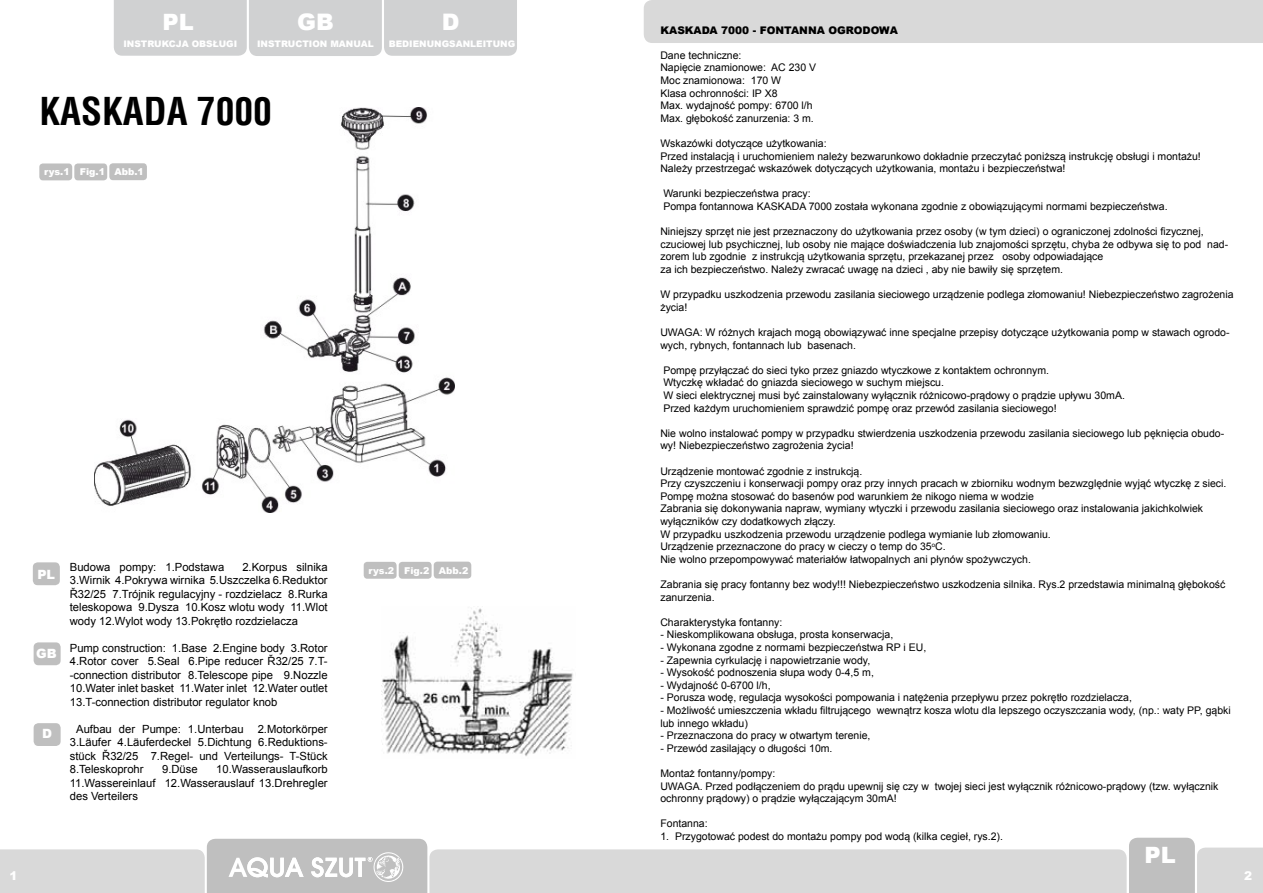
<style>
.page{position:relative;width:1263px;height:893px;background:#fff}
.page>*{position:absolute;margin:0;border:0;box-sizing:border-box;transform-origin:0 0}
.t1{font:700 condensed 37.5px "Switzerland";color:#000}
.t2{font:900 22.8px "Arial";color:#fff}
.t3{font:900 22.5px "Arial";color:#fff}
.t4{font:900 12.75px "Arial";color:#fff}
.t5{font:900 12px "Arial";color:#fff}
.t6{font:11.25px/13.5px "Arial";color:#000;text-align:justify}
.t7{font:10.5px/12.6px "Arial";color:#000}
.t8{font:900 10.5px "Arial";color:#000}
.t9{font:900 9.45px "Arial";color:#fff}
.t10{font:900 9px "Arial";color:#fff}
</style>
<div class="page">
<div style="left:114px;top:0;width:403px;height:56px;background:#d0d1d2"></div>
<img style="left:94px;top:108px;width:360px;height:404px">
<img style="left:382px;top:608px;width:191px;height:148px">
<div style="left:39px;top:163px;width:33px;height:17px;background:#bfbfbf;border-radius:4px"></div>
<div style="left:74px;top:163px;width:33px;height:17px;background:#bfbfbf;border-radius:4px"></div>
<div style="left:109px;top:163px;width:38px;height:17px;background:#bfbfbf;border-radius:4px"></div>
<div style="left:34px;top:723px;width:27px;height:23px;background:#bfbfbf;border-radius:5px"></div>
<div style="left:34px;top:642px;width:27px;height:23px;background:#bfbfbf;border-radius:5px"></div>
<div style="left:33px;top:562px;width:27px;height:23px;background:#bfbfbf;border-radius:5px"></div>
<div style="left:644px;top:0;width:619px;height:43px;background:#d9d9d9"></div>
<svg style="left:0;top:838px;width:1263px;height:55px"></svg>
<div style="left:364px;top:562px;width:33px;height:17px;background:#bfbfbf;border-radius:4px"></div>
<div style="left:399px;top:562px;width:33px;height:17px;background:#bfbfbf;border-radius:4px"></div>
<div style="left:434px;top:562px;width:37px;height:16px;background:#bfbfbf;border-radius:4px"></div>
<h3 class="t3" style="left:163px;top:5px;width:33px">PL</h3>
<p class="t10" style="left:123px;top:37px;width:115px">INSTRUKCJA OBSŁUGI</p>
<h2 class="t2" style="left:297px;top:5px;width:38px">GB</h2>
<p class="t10" style="left:257px;top:37px;width:118px">INSTRUCTION MANUAL</p>
<h2 class="t2" style="left:442px;top:5px;width:19px">D</h2>
<p class="t10" style="left:389px;top:37px;width:128px">BEDIENUNGSANLEITUNG</p>
<h1 class="t1" style="left:39px;top:88px;width:234px">KASKADA 7000</h1>
<p class="t9" style="left:44px;top:165px;width:101px">rys.1 Fig.1 Abb.1</p>
<p class="t4" style="left:37px;top:565px;width:19px">PL</p>
<p class="t4" style="left:36px;top:644px;width:22px">GB</p>
<p class="t4" style="left:42px;top:725px;width:11px">D</p>
<p class="t6" style="left:70px;top:560px;width:259px;text-indent:173px">2.Korpus silnika 3.Wirnik 4.Pokrywa wirnika 5.Uszczelka 6.Reduktor Ř32/25 7.Trójnik regulacyjny - rozdzielacz 8.Rurka teleskopowa 9.Dysza 10.Kosz wlotu wody 11.Wlot wody 12.Wylot wody 13.Pokrętło rozdzielacza</p>
<p class="t6" style="left:70px;top:641px;width:259px">Pump construction: 1.Base 2.Engine body 3.Rotor 4.Rotor cover 5.Seal 6.Pipe reducer Ř32/25 7.T--connection distributor 8.Telescope pipe 9.Nozzle 10.Water inlet basket 11.Water inlet 12.Water outlet 13.T-connection distributor regulator knob</p>
<p class="t6" style="left:70px;top:722px;width:259px;text-indent:6px">Aufbau der Pumpe: 1.Unterbau 2.Motorkörper 3.Läufer 4.Läuferdeckel 5.Dichtung 6.Reduktions&shy;stück Ř32/25 7.Regel- und Verteilungs- T-Stück 8.Teleskoprohr</p>
<p class="t6" style="left:70px;top:560px;width:156px">Budowa pompy: 1.Podstawa</p>
<p class="t6" style="left:70px;top:762px;width:259px;text-indent:146px">10.Wasserauslaufkorb 11.Wassereinlauf 12.Wasserauslauf 13.Drehregler des Verteilers</p>
<p class="t6" style="left:162px;top:762px;width:37px">9.Düse</p>
<p class="t5" style="left:10px;top:867px;width:10px">1</p>
<p class="t9" style="left:368px;top:564px;width:101px">rys.2 Fig.2 Abb.2</p>
<p class="t8" style="left:660px;top:22px;width:239px">KASKADA 7000 - FONTANNA OGRODOWA</p>
<p class="t7" style="left:660px;top:49px;width:157px">Dane techniczne:<br>Napięcie znamionowe: AC 230 V<br>Moc znamionowa: 170 W<br>Klasa ochronności: IP X8<br>Max. wydajność pompy: 6700 l/h<br>Max. głębokość zanurzenia: 3 m.</p>
<p class="t7" style="left:660px;top:137px;width:542px">Wskazówki dotyczące użytkowania:<br>Przed instalacją i uruchomieniem należy bezwarunkowo dokładnie przeczytać poniższą instrukcję obsługi i montażu!<br>Należy przestrzegać wskazówek dotyczących użytkowania, montażu i bezpieczeństwa!</p>
<p class="t7" style="left:663px;top:187px;width:506px">Warunki bezpieczeństwa pracy:<br>Pompa fontannowa KASKADA 7000 została wykonana zgodnie z obowiązującymi normami bezpieczeństwa.</p>
<p class="t7" style="left:660px;top:225px;width:569px">Niniejszy sprzęt nie jest przeznaczony do użytkowania przez osoby (w tym dzieci) o ograniczonej zdolności fizycznej, czuciowej lub psychicznej, lub osoby nie mające doświadczenia lub znajomości sprzętu, chyba że odbywa się to pod nad&shy;zorem lub zgodnie z instrukcją użytkowania sprzętu, przekazanej przez osoby odpowiadające<br>za ich bezpieczeństwo. Należy zwracać uwagę na dzieci , aby nie bawiły się sprzętem.</p>
<p class="t7" style="left:660px;top:288px;width:575px">W przypadku uszkodzenia przewodu zasilania sieciowego urządzenie podlega złomowaniu! Niebezpieczeństwo zagrożenia życia!</p>
<p class="t7" style="left:660px;top:326px;width:571px">UWAGA: W różnych krajach mogą obowiązywać inne specjalne przepisy dotyczące użytkowania pomp w stawach ogrodo&shy;wych, rybnych, fontannach lub basenach.</p>
<p class="t7" style="left:663px;top:364px;width:463px">Pompę przyłączać do sieci tyko przez gniazdo wtyczkowe z kontaktem ochronnym.<br>Wtyczkę wkładać do gniazda sieciowego w suchym miejscu.<br>W sieci elektrycznej musi być zainstalowany wyłącznik różnicowo-prądowy o prądzie upływu 30mA.<br>Przed każdym uruchomieniem sprawdzić pompę oraz przewód zasilania sieciowego!</p>
<p class="t7" style="left:660px;top:427px;width:565px">Nie wolno instalować pompy w przypadku stwierdzenia uszkodzenia przewodu zasilania sieciowego lub pęknięcia obudo&shy;wy! Niebezpieczeństwo zagrożenia życia!</p>
<p class="t7" style="left:660px;top:465px;width:567px">Urządzenie montować zgodnie z instrukcją.<br>Przy czyszczeniu i konserwacji pompy oraz przy innych pracach w zbiorniku wodnym bezwzględnie wyjąć wtyczkę z sieci.<br>Pompę można stosować do basenów pod warunkiem że nikogo niema w wodzie<br>Zabrania się dokonywania napraw, wymiany wtyczki i przewodu zasilania sieciowego oraz instalowania jakichkolwiek wyłączników czy dodatkowych złączy.<br>W przypadku uszkodzenia przewodu urządzenie podlega wymianie lub złomowaniu.<br>Urządzenie przeznaczone do pracy w cieczy o temp do 35<sup>o</sup>C.<br>Nie wolno przepompowywać materiałów łatwopalnych ani płynów spożywczych.</p>
<p class="t7" style="left:660px;top:578px;width:566px">Zabrania się pracy fontanny bez wody!!! Niebezpieczeństwo uszkodzenia silnika. Rys.2 przedstawia minimalną głębokość zanurzenia.</p>
<p class="t7" style="left:660px;top:616px;width:123px">Charakterystyka fontanny:</p>
<p class="t7" style="left:660px;top:628px;width:234px">- Nieskomplikowana obsługa, prosta konserwacja,</p>
<p class="t7" style="left:660px;top:641px;width:267px">- Wykonana zgodne z normami bezpieczeństwa RP i EU,</p>
<p class="t7" style="left:660px;top:654px;width:211px">- Zapewnia cyrkulację i napowietrzanie wody,</p>
<p class="t7" style="left:660px;top:666px;width:215px">- Wysokość podnoszenia słupa wody 0-4,5 m,</p>
<p class="t7" style="left:660px;top:679px;width:112px">- Wydajność 0-6700 l/h,</p>
<p class="t7" style="left:660px;top:691px;width:473px">- Porusza wodę, regulacja wysokości pompowania i natężenia przepływu przez pokrętło rozdzielacza,</p>
<p class="t7" style="left:660px;top:704px;width:572px">- Możliwość umieszczenia wkładu filtrującego wewnątrz kosza wlotu dla lepszego oczyszczania wody, (np.: waty PP, gąbki lub innego wkładu)</p>
<p class="t7" style="left:660px;top:729px;width:212px">- Przeznaczona do pracy w otwartym terenie,</p>
<p class="t7" style="left:660px;top:742px;width:174px">- Przewód zasilający o długości 10m.</p>
<p class="t7" style="left:660px;top:767px;width:560px">Montaż fontanny/pompy:<br>UWAGA. Przed podłączeniem do prądu upewnij się czy w twojej sieci jest wyłącznik różnicowo-prądowy (tzw. wyłącznik ochronny prądowy) o prądzie wyłączającym 30mA!</p>
<p class="t7" style="left:660px;top:817px;width:49px">Fontanna:</p>
<p class="t7" style="left:660px;top:830px;width:344px">1. Przygotować podest do montażu pompy pod wodą (kilka cegieł, rys.2).</p>
<h3 class="t3" style="left:1144px;top:839px;width:33px">PL</h3>
<p class="t5" style="left:1249px;top:864px;width:10px">2</p>
<p class="t5" style="left:1244px;top:867px;width:10px">2</p>
</div>
